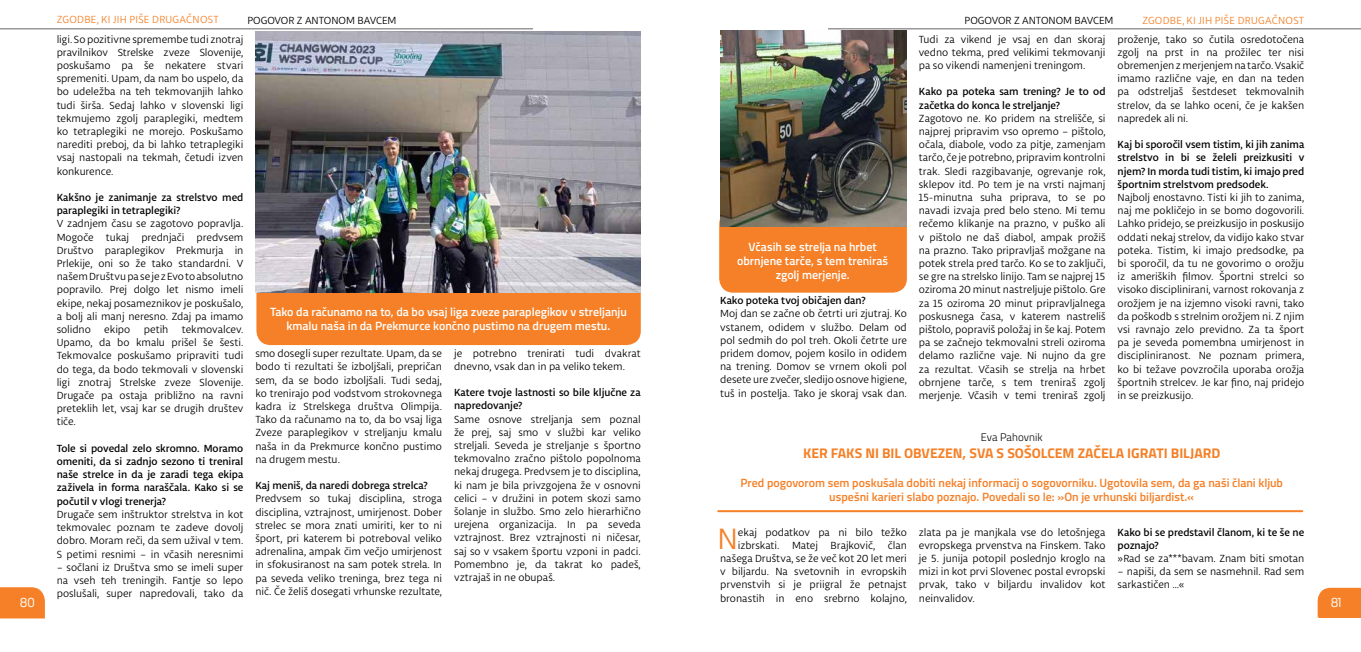
<style>
.page{position:relative;width:1361px;height:652px;background:#fff}
.page>*{position:absolute;margin:0;border:0;box-sizing:border-box;transform-origin:0 0}
.t1{font:31.3px "Libertad";color:#f58027}
.t2{font:700 14px "Titillium";letter-spacing:-.005em;color:#f58027}
.t3{font:300 13px "Antartida";color:#fff}
.t4{font:600 12px/14.4px "Titillium";color:#fff;text-align:center}
.t5{font:600 12px/14.4px "Titillium";color:#f58027;text-align:center}
.t6{font:11px/13.2px "Libertad";letter-spacing:-.005em;color:#000;text-align:justify}
.t7{font:500 11px/13.2px "Libertad";letter-spacing:-.005em;color:#000}
.t8{font:11px "Libertad";letter-spacing:.025em;color:#f58027}
.t9{font:300 11px "Titillium";letter-spacing:.005em;color:#000}
</style>
<div class="page">
<svg style="left:0;top:587px;width:45px;height:32px"></svg>
<svg style="left:1317px;top:588px;width:44px;height:30px"></svg>
<hr style="left:828px;top:28px;width:533px;height:1px;background:#666">
<hr style="left:0;top:28px;width:533px;height:1px;background:#666">
<hr style="left:718px;top:510px;width:584px;height:2px;background:#f58027">
<div style="left:256px;top:260px;width:385px;height:85px;background:#f58027;border-radius:14px"></div>
<img style="left:255px;top:31px;width:386px;height:262px">
<div style="left:719px;top:210px;width:188px;height:83px;background:#f58027;border-radius:14px"></div>
<img style="left:720px;top:31px;width:186px;height:196px">
<p class="t8" style="left:57px;top:13px;width:163px">ZGODBE, KI JIH PIŠE DRUGAČNOST</p>
<p class="t6" style="left:247px;top:14px;width:151px">POGOVOR Z ANTONOM BAVCEM</p>
<p class="t6" style="left:964px;top:14px;width:151px">POGOVOR Z ANTONOM BAVCEM</p>
<p class="t8" style="left:1142px;top:14px;width:163px">ZGODBE, KI JIH PIŠE DRUGAČNOST</p>
<p class="t6" style="left:1117px;top:32px;width:188px">proženje, tako so čutila osredotočena zgolj na prst in na prožilec ter nisi obremenjen z merjenjem na tarčo. Vsakič imamo različne vaje, en dan na teden pa odstreljaš šestdeset tekmovalnih strelov, da se lahko oceni, če je kakšen napredek ali ni.</p>
<p class="t7" style="left:1117px;top:138px;width:188px;text-align:justify">Kaj bi sporočil vsem tistim, ki jih zanima strelstvo in bi se želeli preizkusiti v njem? In morda tudi tistim, ki imajo pred športnim strelstvom predsodek.</p>
<p class="t6" style="left:1117px;top:191px;width:188px">Najbolj enostavno. Tisti ki jih to zanima, naj me pokličejo in se bomo dogovorili.<br>Lahko pridejo, se preizkusijo in poskusijo oddati nekaj strelov, da vidijo kako stvar poteka. Tistim, ki imajo predsodke, pa bi sporočil, da tu ne govorimo o orožju iz ameriških filmov. Športni strelci so visoko disciplinirani, varnost rokovanja z orožjem je na izjemno visoki ravni, tako da poškodb s strelnim orožjem ni. Z njim vsi ravnajo zelo previdno. Za ta šport pa je seveda pomembna umirjenost in discipliniranost. Ne poznam primera, ko bi težave povzročila uporaba orožja športnih strelcev. Je kar fino, naj pridejo in se preizkusijo.</p>
<p class="t6" style="left:57px;top:32px;width:188px">ligi. So pozitivne spremembe tudi znotraj pravilnikov Strelske zveze Slovenije, poskušamo pa še nekatere stvari spremeniti. Upam, da nam bo uspelo, da bo udeležba na teh tekmovanjih lahko tudi širša. Sedaj lahko v slovenski ligi tekmujemo zgolj paraplegiki, medtem ko tetraplegiki ne morejo. Poskušamo narediti preboj, da bi lahko tetraplegiki vsaj nastopali na tekmah, četudi izven konkurence.</p>
<p class="t7" style="left:57px;top:190px;width:188px">Kakšno je zanimanje za strelstvo med paraplegiki in tetraplegiki?</p>
<p class="t6" style="left:57px;top:217px;width:188px">V zadnjem času se zagotovo popravlja.<br>Mogoče tukaj prednjači predvsem Društvo paraplegikov Prekmurja in Prlekije, oni so že tako standardni. V našem Društvu pa se je z Evo to absolutno popravilo. Prej dolgo let nismo imeli ekipe, nekaj posameznikov je poskušalo, a bolj ali manj neresno. Zdaj pa imamo solidno ekipo petih tekmovalcev.<br>Upamo, da bo kmalu prišel še šesti.<br>Tekmovalce poskušamo pripraviti tudi do tega, da bodo tekmovali v slovenski ligi znotraj Strelske zveze Slovenije.<br>Drugače pa ostaja približno na ravni preteklih let, vsaj kar se drugih društev tiče.</p>
<p class="t7" style="left:57px;top:441px;width:188px;text-align:justify">Tole si povedal zelo skromno. Moramo omeniti, da si zadnjo sezono ti treniral naše strelce in da je zaradi tega ekipa zaživela in forma naraščala. Kako si se počutil v vlogi trenerja?</p>
<p class="t6" style="left:57px;top:507px;width:188px">Drugače sem inštruktor strelstva in kot tekmovalec poznam te zadeve dovolj dobro. Moram reči, da sem užival v tem.<br>S petimi resnimi – in včasih neresnimi</p>
<p class="t6" style="left:57px;top:560px;width:188px">– sočlani iz Društva smo se imeli super na vseh teh treningih. Fantje so lepo poslušali, super napredovali, tako da</p>
<p class="t6" style="left:919px;top:32px;width:188px">Tudi za vikend je vsaj en dan skoraj vedno tekma, pred velikimi tekmovanji pa so vikendi namenjeni treningom.</p>
<p class="t7" style="left:919px;top:85px;width:188px">Kako pa poteka sam trening? Je to od začetka do konca le streljanje?</p>
<p class="t6" style="left:919px;top:111px;width:188px">Zagotovo ne. Ko pridem na strelišče, si najprej pripravim vso opremo – pištolo, očala, diabole, vodo za pitje, zamenjam tarčo, če je potrebno, pripravim kontrolni trak. Sledi razgibavanje, ogrevanje rok, sklepov itd. Po tem je na vrsti najmanj 15-minutna suha priprava, to se po navadi izvaja pred belo steno. Mi temu rečemo klikanje na prazno, v puško ali v pištolo ne daš diabol, ampak prožiš na prazno. Tako pripravljaš možgane na potek strela pred tarčo. Ko se to zaključi, se gre na strelsko linijo. Tam se najprej 15 oziroma 20 minut nastreljuje pištolo. Gre za 15 oziroma 20 minut pripravljalnega poskusnega časa, v katerem nastreliš pištolo, popraviš položaj in še kaj. Potem pa se začnejo tekmovalni streli oziroma delamo različne vaje. Ni nujno da gre za rezultat. Včasih se strelja na hrbet obrnjene tarče, s tem treniraš zgolj merjenje. Včasih v temi treniraš zgolj</p>
<p class="t4" style="left:737px;top:239px;width:152px">Včasih se strelja na hrbet obrnjene tarče, s tem treniraš zgolj merjenje.</p>
<p class="t7" style="left:720px;top:294px;width:147px">Kako poteka tvoj običajen dan?</p>
<p class="t6" style="left:720px;top:307px;width:188px">Moj dan se začne ob četrti uri zjutraj. Ko vstanem, odidem v službo. Delam od pol sedmih do pol treh. Okoli četrte ure pridem domov, pojem kosilo in odidem na trening. Domov se vrnem okoli pol desete ure zvečer, sledijo osnove higiene, tuš in postelja. Tako je skoraj vsak dan.</p>
<p class="t4" style="left:270px;top:304px;width:358px">Tako da računamo na to, da bo vsaj liga zveze paraplegikov v streljanju kmalu naša in da Prekmurce končno pustimo na drugem mestu.</p>
<p class="t6" style="left:454px;top:346px;width:188px">je potrebno trenirati tudi dvakrat dnevno, vsak dan in pa veliko tekem.</p>
<p class="t7" style="left:454px;top:386px;width:188px">Katere tvoje lastnosti so bile ključne za napredovanje?</p>
<p class="t6" style="left:454px;top:412px;width:188px">Same osnove streljanja sem poznal že prej, saj smo v službi kar veliko streljali. Seveda je streljanje s športno tekmovalno zračno pištolo popolnoma nekaj drugega. Predvsem je to disciplina, ki nam je bila privzgojena že v osnovni celici – v družini in potem skozi samo šolanje in službo. Smo zelo hierarhično urejena organizacija. In pa seveda vztrajnost. Brez vztrajnosti ni ničesar, saj so v vsakem športu vzponi in padci.<br>Pomembno je, da takrat ko padeš, vztrajaš in ne obupaš.</p>
<p class="t6" style="left:255px;top:347px;width:188px">smo dosegli super rezultate. Upam, da se bodo ti rezultati še izboljšali, prepričan sem, da se bodo izboljšali. Tudi sedaj, ko trenirajo pod vodstvom strokovnega kadra iz Strelskega društva Olimpija.<br>Tako da računamo na to, da bo vsaj liga Zveze paraplegikov v streljanju kmalu naša in da Prekmurce končno pustimo na drugem mestu.</p>
<p class="t7" style="left:255px;top:479px;width:174px">Kaj meniš, da naredi dobrega strelca?</p>
<p class="t6" style="left:255px;top:492px;width:188px">Predvsem so tukaj disciplina, stroga disciplina, vztrajnost, umirjenost. Dober strelec se mora znati umiriti, ker to ni šport, pri katerem bi potreboval veliko adrenalina, ampak čim večjo umirjenost in sfokusiranost na sam potek strela. In pa seveda veliko treninga, brez tega ni nič. Če želiš dosegati vrhunske rezultate,</p>
<p class="t9" style="left:981px;top:430px;width:63px">Eva Pahovnik</p>
<p class="t2" style="left:803px;top:443px;width:419px">KER FAKS NI BIL OBVEZEN, SVA S SOŠOLCEM ZAČELA IGRATI BILJARD</p>
<p class="t5" style="left:740px;top:475px;width:544px">Pred pogovorom sem poskušala dobiti nekaj informacij o sogovorniku. Ugotovila sem, da ga naši člani kljub uspešni karieri slabo poznajo. Povedali so le: »On je vrhunski biljardist.«</p>
<p class="t6" style="left:720px;top:525px;width:188px;text-align:right">ekaj podatkov pa ni bilo težko izbrskati. Matej Brajkovič, član našega Društva, se že več kot 20 let meri v biljardu. Na svetovnih in evropskih prvenstvih si je priigral že petnajst bronastih in eno srebrno kolajno,</p>
<p class="t6" style="left:919px;top:525px;width:188px">zlata pa je manjkala vse do letošnjega evropskega prvenstva na Finskem. Tako je 5. junija potopil poslednjo kroglo na mizi in kot prvi Slovenec postal evropski prvak, tako v biljardu invalidov kot neinvalidov.</p>
<p class="t7" style="left:1117px;top:525px;width:188px">Kako bi se predstavil članom, ki te še ne poznajo?</p>
<h1 class="t1" style="left:717px;top:519px;width:22px">N</h1>
<p class="t6" style="left:1117px;top:552px;width:188px">»Rad se za***bavam. Znam biti smotan</p>
<p class="t6" style="left:1117px;top:565px;width:188px">– napiši, da sem se nasmehnil. Rad sem sarkastičen …«</p>
<p class="t3" style="left:20px;top:595px;width:17px">80</p>
<p class="t3" style="left:1330px;top:595px;width:12px">81</p>
</div>
